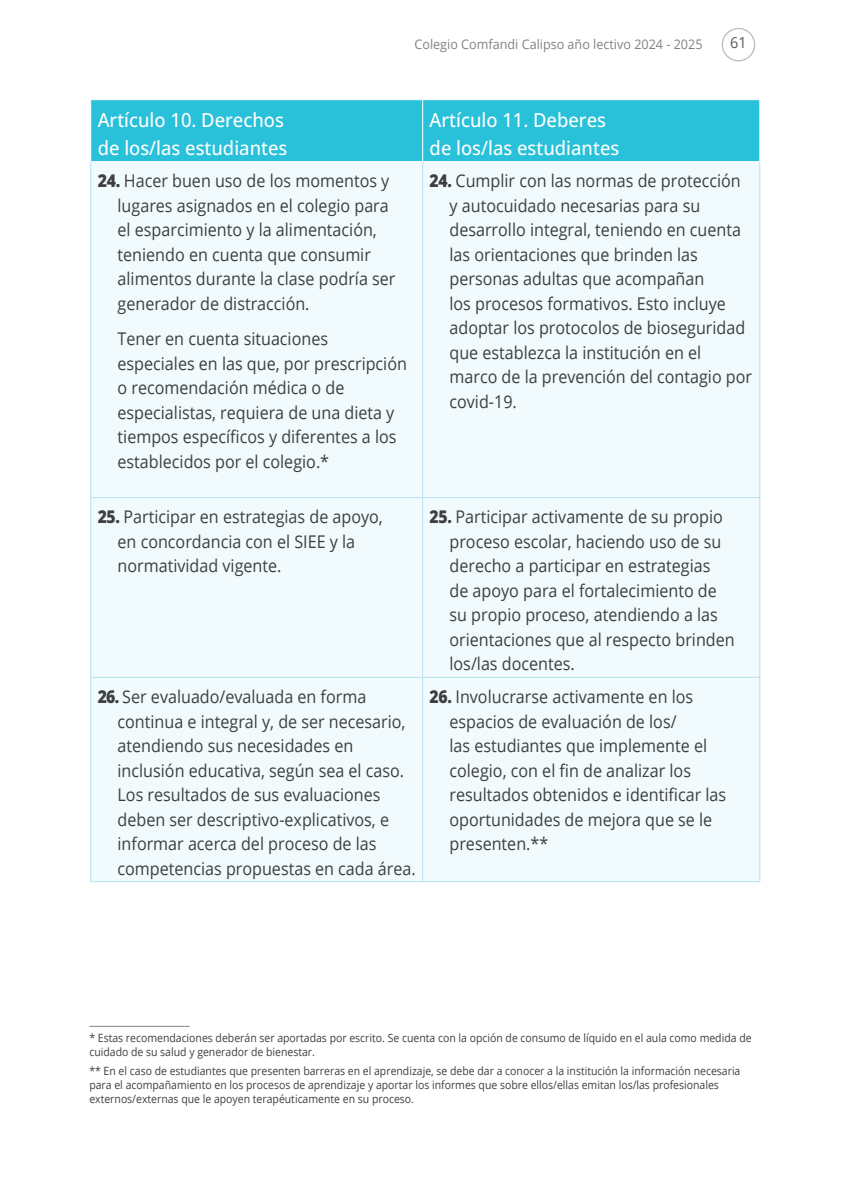
<style>
.page{position:relative;width:844px;height:1191px;background:#fff}
.page>*{position:absolute;margin:0;border:0;box-sizing:border-box;transform-origin:0 0}
.t1{font:500 19.43px/27.3px "Open Sans";color:#fff;scale:.95 1}
.t2{font:17.5px/24.5px "Open Sans";color:#3e3e3f;scale:.92 1}
.t3{font:15.22px "Open Sans";color:#57585a;scale:.95 1}
.t4{font:13.3px "Open Sans";color:#808285;scale:.95 1}
.t5{font:11.38px/14px "Open Sans";color:#3e3e3f;scale:.92 1}
.s1{font-weight:800}
</style>
<div class="page">
<div style="left:721px;top:28px;width:34px;height:33px;border:1px solid #bcbdc0;border-radius:50%"></div>
<div style="left:91px;top:100px;width:668px;height:61px;background:#29c0da"></div>
<div style="left:91px;top:162px;width:668px;height:719px;background:#f1fafc"></div>
<hr style="left:422px;top:100px;width:1px;height:61px;background:#fff">
<hr style="left:90px;top:162px;width:1px;height:335px;background:#b5e2ef">
<hr style="left:422px;top:162px;width:1px;height:335px;background:#b5e2ef">
<hr style="left:759px;top:162px;width:1px;height:335px;background:#b5e2ef">
<hr style="left:90px;top:497px;width:332px;height:1px;background:#b5e2ef">
<hr style="left:90px;top:498px;width:1px;height:179px;background:#b5e2ef">
<hr style="left:422px;top:497px;width:338px;height:1px;background:#b5e2ef">
<hr style="left:422px;top:498px;width:1px;height:179px;background:#b5e2ef">
<hr style="left:759px;top:498px;width:1px;height:179px;background:#b5e2ef">
<hr style="left:90px;top:677px;width:332px;height:1px;background:#b5e2ef">
<hr style="left:90px;top:678px;width:1px;height:203px;background:#b5e2ef">
<hr style="left:422px;top:677px;width:338px;height:1px;background:#b5e2ef">
<hr style="left:422px;top:678px;width:1px;height:203px;background:#b5e2ef">
<hr style="left:759px;top:678px;width:1px;height:203px;background:#b5e2ef">
<hr style="left:90px;top:881px;width:332px;height:1px;background:#b5e2ef">
<hr style="left:422px;top:881px;width:338px;height:1px;background:#b5e2ef">
<hr style="left:89px;top:1026px;width:100px;height:1px;background:#808285">
<p class="t4" style="left:414px;top:35px;width:304px">Colegio Comfandi Calipso año lectivo 2024 - 2025</p>
<p class="t3" style="left:730px;top:32px;width:19px">61</p>
<p class="t1" style="left:98px;top:106px;width:201px">Artículo 10. Derechos de los/las estudiantes</p>
<p class="t1" style="left:429px;top:106px;width:201px">Artículo 11. Deberes de los/las estudiantes</p>
<p class="t2" style="left:117px;top:168px;width:303px;text-indent:-20px"><span class="s1">24.</span> Hacer buen uso de los momentos y lugares asignados en el colegio para el esparcimiento y la alimentación, teniendo en cuenta que consumir alimentos durante la clase podría ser generador de distracción.</p>
<p class="t2" style="left:117px;top:326px;width:316px">Tener en cuenta situaciones especiales en las que, por prescripción o recomendación médica o de especialistas, requiera de una dieta y tiempos específicos y diferentes a los establecidos por el colegio.*</p>
<p class="t2" style="left:449px;top:168px;width:330px;text-indent:-20px"><span class="s1">24.</span> Cumplir con las normas de protección y autocuidado necesarias para su desarrollo integral, teniendo en cuenta las orientaciones que brinden las personas adultas que acompañan<br>los procesos formativos. Esto incluye adoptar los protocolos de bioseguridad que establezca la institución en el marco de la prevención del contagio por covid-19.</p>
<p class="t2" style="left:117px;top:504px;width:290px;text-indent:-20px"><span class="s1">25.</span> Participar en estrategias de apoyo, en concordancia con el SIEE y la normatividad vigente.</p>
<p class="t2" style="left:449px;top:504px;width:311px;text-indent:-20px"><span class="s1">25.</span> Participar activamente de su propio proceso escolar, haciendo uso de su derecho a participar en estrategias<br>de apoyo para el fortalecimiento de su propio proceso, atendiendo a las orientaciones que al respecto brinden los/las docentes.</p>
<p class="t2" style="left:117px;top:684px;width:325px;text-indent:-20px"><span class="s1">26.</span> Ser evaluado/evaluada en forma continua e integral y, de ser necesario, atendiendo sus necesidades en inclusión educativa, según sea el caso.<br>Los resultados de sus evaluaciones deben ser descriptivo-explicativos, e informar acerca del proceso de las competencias propuestas en cada área.</p>
<p class="t2" style="left:449px;top:684px;width:302px;text-indent:-20px"><span class="s1">26.</span> Involucrarse activamente en los espacios de evaluación de los/<br>las estudiantes que implemente el colegio, con el fin de analizar los resultados obtenidos e identificar las oportunidades de mejora que se le presenten.**</p>
<p class="t5" style="left:89px;top:1031px;width:721px">* Estas recomendaciones deberán ser aportadas por escrito. Se cuenta con la opción de consumo de líquido en el aula como medida de cuidado de su salud y generador de bienestar.</p>
<p class="t5" style="left:89px;top:1063px;width:709px">** En el caso de estudiantes que presenten barreras en el aprendizaje, se debe dar a conocer a la institución la información necesaria para el acompañamiento en los procesos de aprendizaje y aportar los informes que sobre ellos/ellas emitan los/las profesionales externos/externas que le apoyen terapéuticamente en su proceso.</p>
</div>
